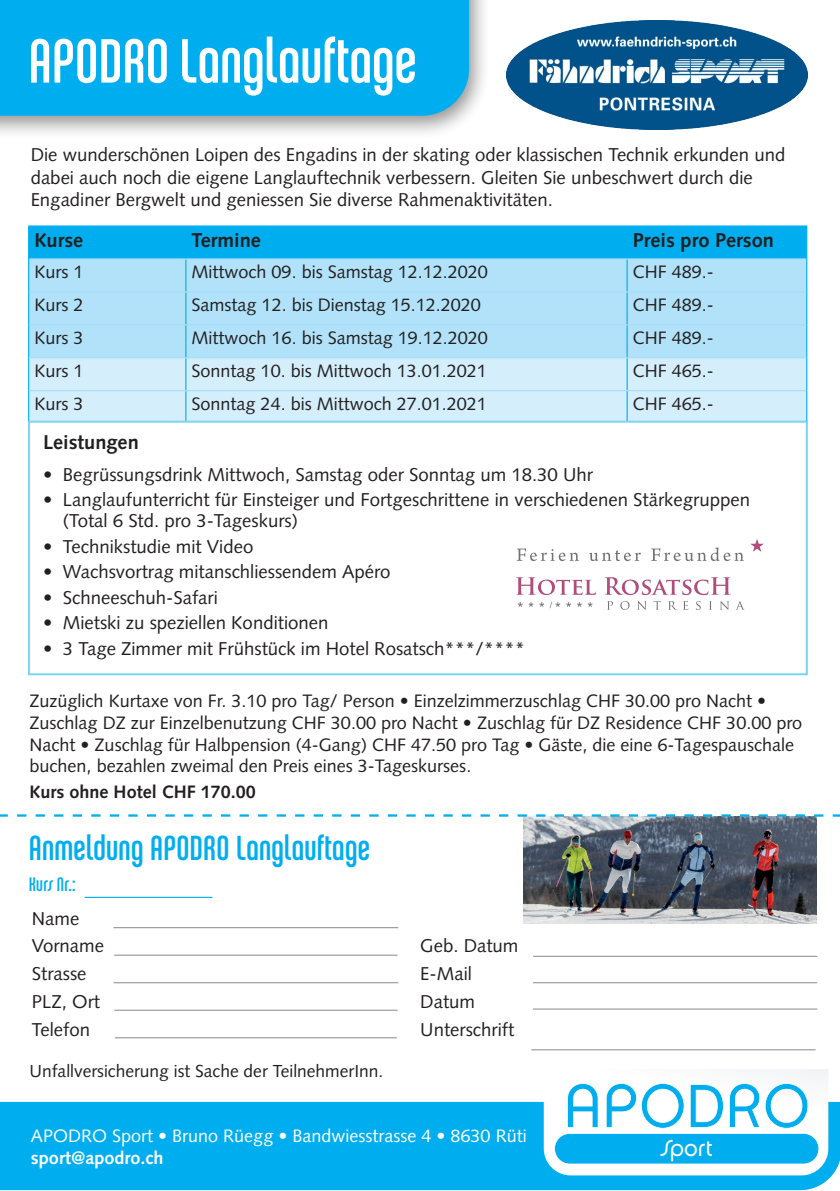
<style>
.page{position:relative;width:840px;height:1191px;background:#fff}
.page>*{position:absolute;margin:0;border:0;box-sizing:border-box;transform-origin:0 0}
.t1{font:66.6px "Chalet Comprime Cologne Seventy";letter-spacing:.005em;color:#fff}
.t2{font:37.2px "Chalet Comprime Cologne Seventy";letter-spacing:.01em;color:#00aeef}
.t3{font:23.2px "Chalet London Nineteen Seventy";color:#fff}
.t4{font:20.8px "Chalet Comprime Cologne Seventy";letter-spacing:.015em;color:#00aeef}
.t5{font:700 20px "Syntax LT Std";color:#231f20}
.t6{font:18.6px/27.8px "Syntax LT Std";color:#231f20}
.t7{font:18px/21.6px "Syntax LT Std";color:#231f20}
.t8{font:18px "Syntax LT Std";color:#fff}
.t9{font:700 18px "Syntax LT Std";color:#231f20}
.t10{font:700 18px "Syntax LT Std";color:#fff}
.t11{font:17.4px "Syntax LT Std";color:#231f20}
.t12{font:16.8px "Syntax LT Std";color:#fff}
.t13{font:700 16.8px "Syntax LT Std";color:#fff}
</style>
<div class="page">
<div style="left:0;top:0;width:489px;height:140px;background:#231f20;opacity:.5"></div>
<div style="left:0;top:0;width:469px;height:116px;background:#00aeef"></div>
<div style="left:29px;top:227px;width:776px;height:31px;background:#00aeef"></div>
<div style="left:29px;top:259px;width:776px;height:98px;background:#b1e2f9"></div>
<div style="left:29px;top:358px;width:776px;height:63px;background:#d4effb"></div>
<hr style="left:626px;top:225px;width:180px;height:2px;background:#00aeef">
<hr style="left:805px;top:227px;width:1px;height:32px;background:#00aeef">
<hr style="left:805px;top:259px;width:1px;height:33px;background:#00aeef">
<hr style="left:805px;top:292px;width:1px;height:33px;background:#00aeef">
<hr style="left:805px;top:325px;width:1px;height:33px;background:#00aeef">
<hr style="left:805px;top:358px;width:1px;height:33px;background:#00aeef">
<hr style="left:805px;top:391px;width:1px;height:32px;background:#00aeef">
<hr style="left:626px;top:258px;width:179px;height:1px;background:#a4def8">
<hr style="left:626px;top:291px;width:179px;height:1px;background:#a4def8">
<hr style="left:626px;top:324px;width:179px;height:1px;background:#a4def8">
<hr style="left:626px;top:357px;width:179px;height:1px;background:#a4def8">
<hr style="left:626px;top:390px;width:179px;height:1px;background:#a4def8">
<hr style="left:186px;top:225px;width:440px;height:2px;background:#00aeef">
<hr style="left:626px;top:227px;width:1px;height:31px;background:#00aeef">
<hr style="left:626px;top:259px;width:1px;height:32px;background:#00aeef">
<hr style="left:626px;top:292px;width:1px;height:32px;background:#00aeef">
<hr style="left:626px;top:325px;width:1px;height:32px;background:#00aeef">
<hr style="left:626px;top:358px;width:1px;height:32px;background:#00aeef">
<hr style="left:626px;top:391px;width:1px;height:32px;background:#00aeef">
<hr style="left:186px;top:258px;width:440px;height:1px;background:#a4def8">
<hr style="left:186px;top:291px;width:440px;height:1px;background:#a4def8">
<hr style="left:186px;top:324px;width:440px;height:1px;background:#a4def8">
<hr style="left:186px;top:357px;width:440px;height:1px;background:#a4def8">
<hr style="left:186px;top:390px;width:440px;height:1px;background:#a4def8">
<hr style="left:28px;top:225px;width:158px;height:2px;background:#00aeef">
<hr style="left:28px;top:227px;width:1px;height:32px;background:#00aeef">
<hr style="left:185px;top:227px;width:1px;height:31px;background:#00aeef">
<hr style="left:28px;top:259px;width:1px;height:33px;background:#00aeef">
<hr style="left:185px;top:259px;width:1px;height:32px;background:#00aeef">
<hr style="left:28px;top:292px;width:1px;height:33px;background:#00aeef">
<hr style="left:185px;top:292px;width:1px;height:32px;background:#00aeef">
<hr style="left:28px;top:325px;width:1px;height:33px;background:#00aeef">
<hr style="left:185px;top:325px;width:1px;height:32px;background:#00aeef">
<hr style="left:28px;top:358px;width:1px;height:33px;background:#00aeef">
<hr style="left:185px;top:358px;width:1px;height:32px;background:#00aeef">
<hr style="left:28px;top:391px;width:1px;height:32px;background:#00aeef">
<hr style="left:185px;top:391px;width:1px;height:32px;background:#00aeef">
<hr style="left:29px;top:258px;width:157px;height:1px;background:#a4def8">
<hr style="left:29px;top:291px;width:157px;height:1px;background:#a4def8">
<hr style="left:29px;top:324px;width:157px;height:1px;background:#a4def8">
<hr style="left:29px;top:357px;width:157px;height:1px;background:#a4def8">
<hr style="left:29px;top:390px;width:157px;height:1px;background:#a4def8">
<div style="left:28px;top:421px;width:779px;height:254px;border:2px solid #7cd3f6"></div>
<img style="left:506px;top:21px;width:300px;height:108px">
<div style="left:0;top:1102px;width:839px;height:88px;background:#00aeef"></div>
<hr style="left:84px;top:896px;width:128px;height:2px;background:#00aeef">
<hr style="left:113px;top:927px;width:285px;height:1px;background:#97999c">
<hr style="left:114px;top:954px;width:283px;height:1px;background:#97999c">
<hr style="left:113px;top:982px;width:285px;height:1px;background:#97999c">
<hr style="left:114px;top:1009px;width:283px;height:1px;background:#97999c">
<hr style="left:115px;top:1037px;width:281px;height:1px;background:#97999c">
<hr style="left:532px;top:955px;width:284px;height:2px;background:#97999c">
<hr style="left:532px;top:1008px;width:284px;height:1px;background:#97999c">
<hr style="left:532px;top:982px;width:284px;height:1px;background:#97999c">
<img style="left:523px;top:816px;width:293px;height:107px">
<svg style="left:0;top:814px;width:839px;height:2px"></svg>
<hr style="left:531px;top:1049px;width:284px;height:1px;background:#97999c">
<svg style="left:516px;top:577px;width:79px;height:18px"></svg>
<svg style="left:604px;top:577px;width:126px;height:18px"></svg>
<svg style="left:607px;top:601px;width:5px;height:9px"></svg>
<svg style="left:620px;top:601px;width:9px;height:9px"></svg>
<svg style="left:637px;top:601px;width:9px;height:9px"></svg>
<svg style="left:653px;top:601px;width:7px;height:9px"></svg>
<svg style="left:668px;top:601px;width:8px;height:9px"></svg>
<svg style="left:683px;top:601px;width:5px;height:9px"></svg>
<svg style="left:696px;top:601px;width:4px;height:9px"></svg>
<svg style="left:709px;top:601px;width:2px;height:9px"></svg>
<svg style="left:720px;top:601px;width:8px;height:9px"></svg>
<svg style="left:735px;top:601px;width:9px;height:9px"></svg>
<svg style="left:516px;top:548px;width:62px;height:13px"></svg>
<svg style="left:589px;top:550px;width:51px;height:11px"></svg>
<svg style="left:651px;top:547px;width:92px;height:14px"></svg>
<svg style="left:750px;top:539px;width:13px;height:13px"></svg>
<svg style="left:518px;top:602px;width:4px;height:5px"></svg>
<svg style="left:528px;top:602px;width:5px;height:5px"></svg>
<svg style="left:539px;top:602px;width:21px;height:6px"></svg>
<svg style="left:566px;top:602px;width:4px;height:5px"></svg>
<svg style="left:577px;top:602px;width:4px;height:5px"></svg>
<svg style="left:587px;top:602px;width:5px;height:5px"></svg>
<svg style="left:543px;top:1069px;width:284px;height:106px"></svg>
<h1 class="t1" style="left:28px;top:24px;width:389px">APODRO Langlauftage</h1>
<p class="t6" style="left:31px;top:144px;width:755px;line-height:22.2px">Die wunderschönen Loipen des Engadins in der skating oder klassischen Technik erkunden und dabei auch noch die eigene Langlauftechnik verbessern. Gleiten Sie unbeschwert durch die<br>Engadiner Bergwelt und geniessen Sie diverse Rahmenaktivitäten.</p>
<p class="t5" style="left:34px;top:228px;width:50px">Kurse</p>
<p class="t5" style="left:191px;top:228px;width:71px">Termine</p>
<p class="t5" style="left:632px;top:228px;width:143px">Preis pro Person</p>
<p class="t7" style="left:34px;top:261px;width:51px">Kurs 1</p>
<p class="t7" style="left:191px;top:261px;width:298px">Mittwoch 09. bis Samstag 12.12.2020</p>
<p class="t7" style="left:632px;top:261px;width:83px">CHF 489.-</p>
<p class="t7" style="left:34px;top:294px;width:51px">Kurs 2</p>
<p class="t7" style="left:191px;top:294px;width:291px">Samstag 12. bis Dienstag 15.12.2020</p>
<p class="t7" style="left:632px;top:294px;width:83px">CHF 489.-</p>
<p class="t7" style="left:34px;top:327px;width:51px">Kurs 3</p>
<p class="t7" style="left:191px;top:327px;width:298px">Mittwoch 16. bis Samstag 19.12.2020</p>
<p class="t7" style="left:632px;top:327px;width:83px">CHF 489.-</p>
<p class="t7" style="left:34px;top:360px;width:51px">Kurs 1</p>
<p class="t7" style="left:191px;top:360px;width:297px">Sonntag 10. bis Mittwoch 13.01.2021</p>
<p class="t7" style="left:632px;top:360px;width:83px">CHF 465.-</p>
<p class="t7" style="left:34px;top:393px;width:51px">Kurs 3</p>
<p class="t7" style="left:191px;top:393px;width:297px">Sonntag 24. bis Mittwoch 27.01.2021</p>
<p class="t7" style="left:632px;top:393px;width:83px">CHF 465.-</p>
<p class="t5" style="left:43px;top:430px;width:97px">Leistungen</p>
<p class="t6" style="left:43px;top:460px;width:551px">• Begrüssungsdrink Mittwoch, Samstag oder Sonntag um 18.30 Uhr</p>
<p class="t6" style="left:63px;top:489px;width:688px;line-height:20.8px;text-indent:-20px">• Langlaufunterricht für Einsteiger und Fortgeschrittene in verschiedenen Stärkegruppen (Total 6 Std. pro 3-Tageskurs)</p>
<p class="t6" style="left:43px;top:532px;width:212px">• Technikstudie mit Video</p>
<p class="t6" style="left:43px;top:558px;width:349px">• Wachsvortrag mitanschliessendem Apéro</p>
<p class="t6" style="left:43px;top:583px;width:176px">• Schneeschuh-Safari</p>
<p class="t6" style="left:43px;top:609px;width:286px">• Mietski zu speziellen Konditionen</p>
<p class="t6" style="left:43px;top:634px;width:483px">• 3 Tage Zimmer mit Frühstück im Hotel Rosatsch***/****</p>
<p class="t7" style="left:30px;top:690px;width:773px">Zuzüglich Kurtaxe von Fr. 3.10 pro Tag/ Person • Einzelzimmerzuschlag CHF 30.00 pro Nacht • Zuschlag DZ zur Einzelbenutzung CHF 30.00 pro Nacht • Zuschlag für DZ Residence CHF 30.00 pro Nacht • Zuschlag für Halbpension (4-Gang) CHF 47.50 pro Tag • Gäste, die eine 6-Tagespauschale buchen, bezahlen zweimal den Preis eines 3-Tageskurses.</p>
<p class="t9" style="left:30px;top:781px;width:228px">Kurs ohne Hotel CHF 170.00</p>
<h2 class="t2" style="left:29px;top:827px;width:342px">Anmeldung APODRO Langlauftage</h2>
<p class="t4" style="left:29px;top:872px;width:48px">Kurs Nr.:</p>
<p class="t6" style="left:32px;top:904px;width:74px">Name<br>Vorname<br>Strasse<br>PLZ, Ort<br>Telefon</p>
<p class="t11" style="left:30px;top:1060px;width:355px">Unfallversicherung ist Sache der TeilnehmerInn.</p>
<p class="t6" style="left:420px;top:932px;width:100px">Geb. Datum<br>E-Mail<br>Datum<br>Unterschrift</p>
<p class="t8" style="left:31px;top:1125px;width:497px">APODRO Sport • Bruno Rüegg • Bandwiesstrasse 4 • 8630 Rüti</p>
<p class="t10" style="left:31px;top:1147px;width:134px">sport@apodro.ch</p>
<p class="t3" style="left:660px;top:1133px;width:53px">Sport</p>
<p class="t12" style="left:33px;top:1126px;width:461px">APODRO Sport • Bruno Rüegg • Bandwiesstrasse 4 • 8630 Rüti</p>
<p class="t13" style="left:33px;top:1146px;width:124px">sport@apodro.ch</p>
</div>
